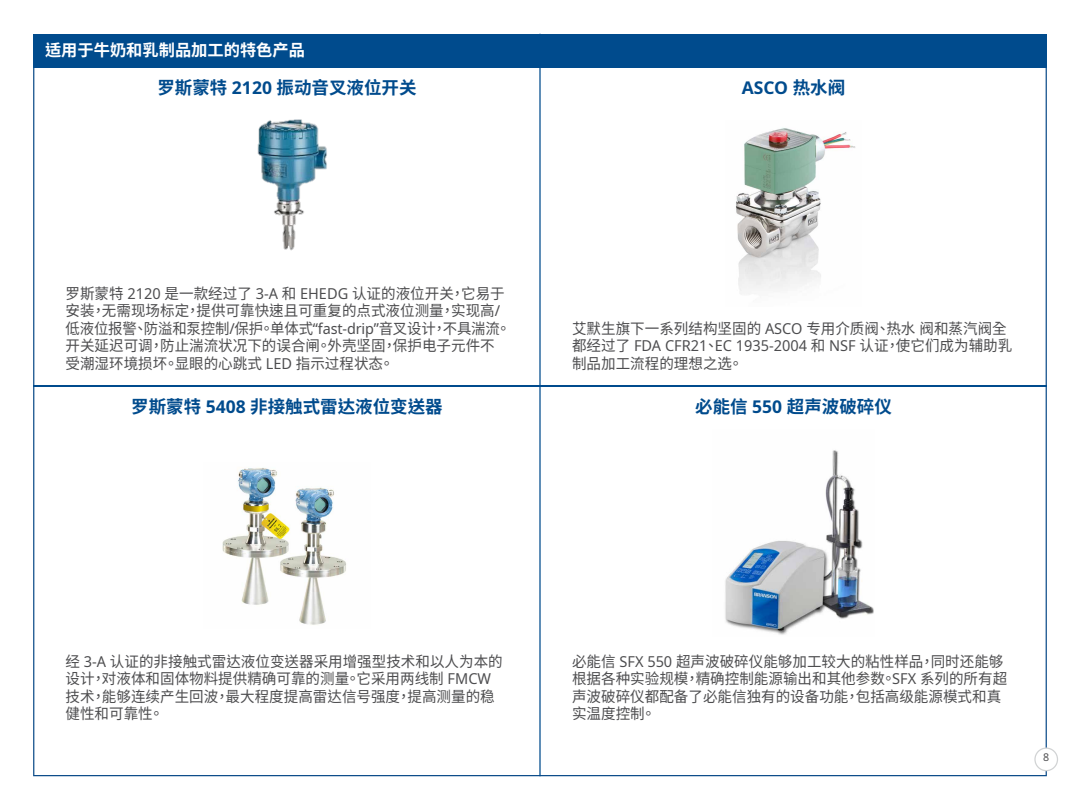
<style>
.page{position:relative;width:1080px;height:810px;background:#fff}
.page>*{position:absolute;margin:0;border:0;box-sizing:border-box;transform-origin:0 0}
.t1{font:700 17.5px "Noto Sans CJ Ktc";color:#004b8d}
.t2{font:700 17.5px "Noto Sans";color:#004b8d}
.t3{font:700 16.25px "Noto Sans CJ Ktc";color:#fff}
.t4{font:15px/17.5px "Noto Sans CJ Ktc";color:#4d4d4f}
.t5{font:15px "Noto Sans";color:#4d4d4f}
.t6{font:10.62px "Noto Sans";color:#4d4d4f}
.s1{font-family:"Noto Sans"}
.s2{font-family:"Noto Sans CJ Ktc"}
</style>
<div class="page">
<div style="left:33px;top:34px;width:1014px;height:34px;background:#004b8d"></div>
<hr style="left:539px;top:34px;width:2px;height:742px;background:#004b8d">
<hr style="left:33px;top:385px;width:1014px;height:2px;background:#004b8d">
<img style="left:257px;top:119px;width:70px;height:132px">
<img style="left:222px;top:468px;width:124px;height:157px">
<img style="left:725px;top:450px;width:149px;height:185px">
<img style="left:736px;top:128px;width:120px;height:166px">
<div style="left:1034px;top:748px;width:24px;height:23px;border:1px solid #d1d3d4;border-radius:50%"></div>
<p class="t3" style="left:45px;top:41px;width:261px">适用于牛奶和乳制品加工的特色产品</p>
<p class="t1" style="left:157px;top:78px;width:261px">罗斯蒙特 <span class="s1">2120</span> 振动音叉液位开关</p>
<p class="t2" style="left:742px;top:76px;width:105px">ASCO <span class="s2">热水阀</span></p>
<p class="t4" style="left:66px;top:285px;width:447px">罗斯蒙特 <span class="s1">2120</span> 是一款经过了 <span class="s1">3-A</span> 和 <span class="s1">EHEDG</span> 认证的液位开关，它易于安装，无需现场标定，提供可靠快速且可重复的点式液位测量，实现高<span class="s1">/</span>低液位报警、防溢和泵控制<span class="s1">/</span>保护。单体式<span class="s1">“fast-drip”</span>音叉设计，不具湍流。开关延迟可调，防止湍流状况下的误合闸。外壳坚固，保护电子元件不受潮湿环境损坏。显眼的心跳式 <span class="s1">LED</span> 指示过程状态。</p>
<p class="t1" style="left:131px;top:397px;width:313px">罗斯蒙特 <span class="s1">5408</span> 非接触式雷达液位变送器</p>
<p class="t4" style="left:572px;top:320px;width:436px">艾默生旗下一系列结构坚固的 <span class="s1">ASCO</span> 专用介质阀、热水阀和蒸汽阀全</p>
<p class="t5" style="left:572px;top:335px;width:442px"><span class="s2">都经过了</span> FDA CFR21<span class="s2">、</span>EC 1935-2004 <span class="s2">和</span> NSF <span class="s2">认证，使它们成为辅助乳</span></p>
<p class="t4" style="left:572px;top:355px;width:172px">制品加工流程的理想之选。</p>
<p class="t1" style="left:695px;top:397px;width:198px">必能信 <span class="s1">550</span> 超声波破碎仪</p>
<p class="t4" style="left:66px;top:653px;width:439px">经 <span class="s1">3-A</span> 认证的非接触式雷达液位变送器采用增强型技术和以人为本的设计，对液体和固体物料提供精确可靠的测量。它采用两线制 <span class="s1">FMCW</span>技术，能够连续产生回波，最大程度提高雷达信号强度，提高测量的稳健性和可靠性。</p>
<p class="t4" style="left:572px;top:653px;width:437px">必能信 <span class="s1">SFX 550</span> 超声波破碎仪能够加工较大的粘性样品，同时还能够根据各种实验规模，精确控制能源输出和其他参数。<span class="s1">SFX</span> 系列的所有超声波破碎仪都配备了必能信独有的设备功能，包括高级能源模式和真实温度控制。</p>
<p class="t6" style="left:1043px;top:750px;width:8px">8</p>
</div>
